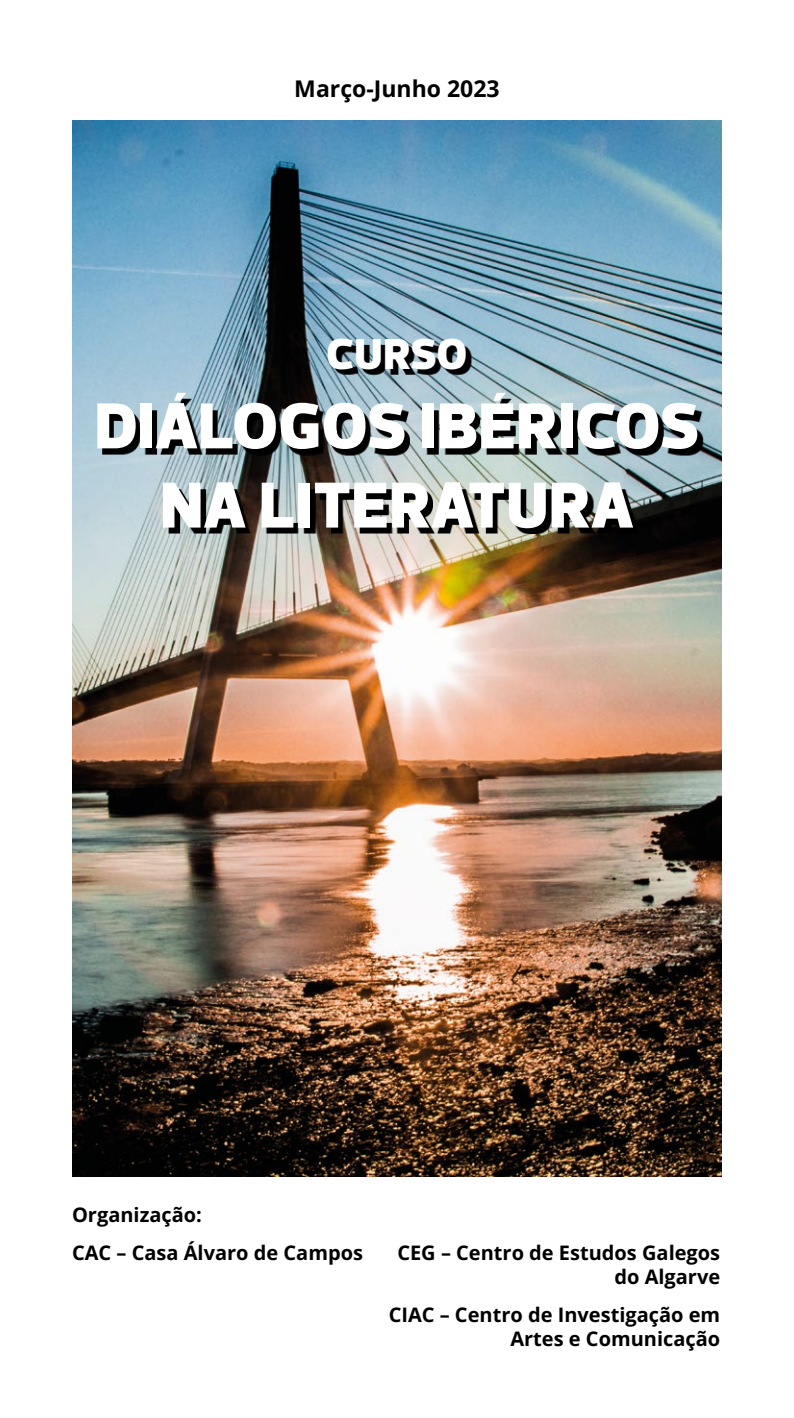
<style>
.page{position:relative;width:794px;height:1418px;background:#fff}
.page>*{position:absolute;margin:0;border:0;box-sizing:border-box;transform-origin:0 0}
.t1{font:900 66px/79.2px "Prelo";letter-spacing:.015em;color:#fff;text-align:center}
.t2{font:900 44px "Prelo";letter-spacing:.01em;color:#fff}
.t3{font:700 23px "Open Sans";color:#000}
.t4{font:700 20px/24px "Open Sans";color:#000;text-align:right}
</style>
<div class="page">
<img style="left:72px;top:121px;width:650px;height:1055px">
<img style="left:102px;top:344px;width:601px;height:190px">
<p class="t3" style="left:294px;top:72px;width:207px">Março-Junho 2023</p>
<h2 class="t2" style="left:327px;top:327px;width:142px">CURSO</h2>
<h1 class="t1" style="left:95px;top:387px;width:606px">DIÁLOGOS IBÉRICOS<br>NA LITERATURA</h1>
<p class="t4" style="left:72px;top:1195px;width:292px;line-height:37.8px;text-align:left">Organização:<br>CAC – Casa Álvaro de Campos</p>
<p class="t4" style="left:397px;top:1240px;width:324px">CEG – Centro de Estudos Galegos do Algarve</p>
<p class="t4" style="left:389px;top:1302px;width:333px">CIAC – Centro de Investigação em<br>Artes e Comunicação</p>
</div>
